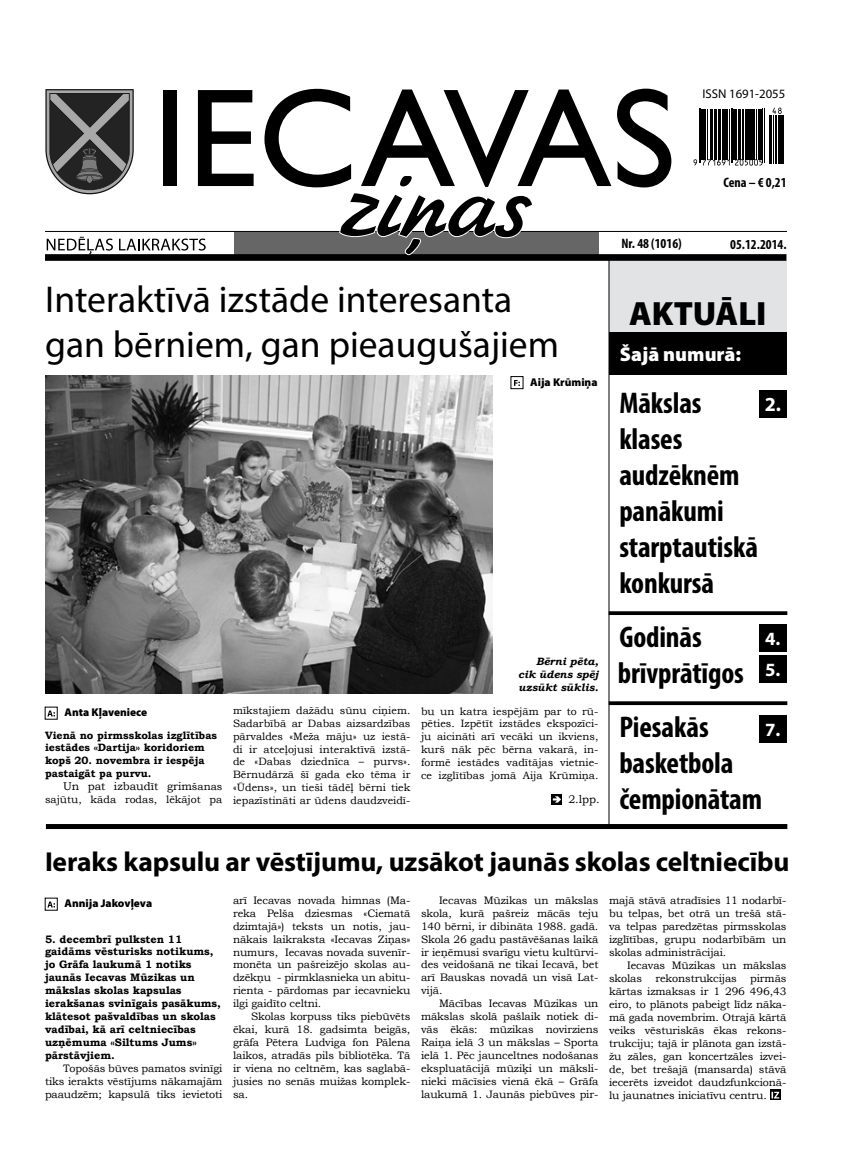
<style>
.page{position:relative;width:851px;height:1170px;background:#fff}
.page>*{position:absolute;margin:0;border:0;box-sizing:border-box;transform-origin:0 0}
.t1{font:37.5px/45px "Myriad Pro";color:#000}
.t2{font:900 33.75px "Myriad Pro";color:#000}
.t3{font:700 condensed 30px/36px "Myriad Pro";letter-spacing:-.005em;color:#000}
.t4{font:700 27.5px "Myriad Pro";letter-spacing:-.005em;color:#000}
.t5{font:900 20px "Myriad Pro";color:#fff}
.t6{font:700 20px "Myriad Pro";color:#fff}
.t7{font:700 18.75px/30.9px "Myriad Pro";color:#fff}
.t8{font:700 condensed 13.75px "Myriad Pro";color:#000}
.t9{font:12.75px "Myriad Pro";color:#000}
.t10{font:900 11.25px "Myriad Pro";color:#000}
.t11{font:11.25px "Bookman Old Style";color:#000}
.t12{font:10.75px/13px "Bookman Old Style";letter-spacing:-.01em;color:#000;text-align:justify}
.t13{font:700 10.75px/13px "Bookman Old Style";color:#000}
.t14{font:10.62px/12.8px "Bookman Old Style";color:#000;text-align:justify}
.t15{font:700 10.62px/12.8px "Bookman Old Style";color:#000}
.t16{font:italic 700 10.62px/12.8px "Bookman Old Style";color:#000;text-align:justify}
.s1{font-size:10.62px}
</style>
<div class="page">
<div style="left:234px;top:232px;width:364px;height:22px;background:#666"></div>
<hr style="left:45px;top:231px;width:741px;height:1px;background:#000">
<div style="left:45px;top:254px;width:741px;height:7px;background:#000"></div>
<svg style="left:47px;top:237px;width:66px;height:17px"></svg>
<svg style="left:119px;top:238px;width:87px;height:12px"></svg>
<div style="left:163px;top:90px;width:13px;height:96px;background:#000"></div>
<svg style="left:198px;top:90px;width:55px;height:96px"></svg>
<svg style="left:617px;top:89px;width:54px;height:98px"></svg>
<svg style="left:264px;top:89px;width:347px;height:167px"></svg>
<svg style="left:45px;top:89px;width:89px;height:105px;background:#5d5d5d"></svg>
<svg style="left:609px;top:611px;width:178px;height:4px"></svg>
<svg style="left:609px;top:701px;width:178px;height:4px"></svg>
<div style="left:609px;top:261px;width:177px;height:71px;background:#e2e3e4"></div>
<div style="left:609px;top:332px;width:177px;height:42px;background:#000"></div>
<hr style="left:699px;top:109px;width:1px;height:54px;background:#000">
<hr style="left:700px;top:109px;width:1px;height:54px;background:#000">
<hr style="left:701px;top:109px;width:2px;height:51px;background:#000">
<hr style="left:704px;top:109px;width:1px;height:51px;background:#000">
<hr style="left:707px;top:109px;width:1px;height:51px;background:#000">
<hr style="left:710px;top:109px;width:1px;height:51px;background:#000">
<hr style="left:711px;top:109px;width:1px;height:51px;background:#000">
<hr style="left:714px;top:109px;width:1px;height:51px;background:#000">
<hr style="left:716px;top:109px;width:1px;height:51px;background:#000">
<hr style="left:717px;top:109px;width:3px;height:51px;background:#000">
<hr style="left:721px;top:109px;width:1px;height:51px;background:#000">
<hr style="left:723px;top:109px;width:2px;height:51px;background:#000">
<svg style="left:693px;top:159px;width:36px;height:6px"></svg>
<hr style="left:726px;top:109px;width:2px;height:51px;background:#000">
<hr style="left:729px;top:109px;width:1px;height:51px;background:#000">
<hr style="left:730px;top:109px;width:1px;height:54px;background:#000">
<hr style="left:732px;top:109px;width:1px;height:54px;background:#000">
<hr style="left:733px;top:109px;width:1px;height:51px;background:#000">
<hr style="left:735px;top:109px;width:2px;height:51px;background:#000">
<hr style="left:738px;top:109px;width:2px;height:51px;background:#000">
<hr style="left:741px;top:109px;width:1px;height:51px;background:#000">
<hr style="left:743px;top:109px;width:1px;height:51px;background:#000">
<hr style="left:745px;top:109px;width:2px;height:51px;background:#000">
<hr style="left:748px;top:109px;width:2px;height:51px;background:#000">
<hr style="left:751px;top:109px;width:1px;height:51px;background:#000">
<hr style="left:752px;top:109px;width:2px;height:51px;background:#000">
<hr style="left:756px;top:109px;width:1px;height:51px;background:#000">
<svg style="left:735px;top:159px;width:27px;height:6px"></svg>
<hr style="left:757px;top:109px;width:1px;height:51px;background:#000">
<hr style="left:759px;top:109px;width:2px;height:51px;background:#000">
<hr style="left:762px;top:109px;width:1px;height:54px;background:#000">
<hr style="left:763px;top:109px;width:1px;height:54px;background:#000">
<hr style="left:769px;top:115px;width:1px;height:48px;background:#000">
<hr style="left:770px;top:115px;width:2px;height:48px;background:#000">
<hr style="left:772px;top:115px;width:1px;height:48px;background:#000">
<hr style="left:775px;top:115px;width:1px;height:48px;background:#000">
<hr style="left:777px;top:115px;width:1px;height:48px;background:#000">
<svg style="left:772px;top:108px;width:9px;height:6px"></svg>
<hr style="left:778px;top:115px;width:2px;height:48px;background:#000">
<hr style="left:781px;top:115px;width:2px;height:48px;background:#000">
<div style="left:46px;top:824px;width:741px;height:5px;background:#000"></div>
<hr style="left:608px;top:260px;width:1px;height:566px;background:#000">
<div style="left:759px;top:390px;width:27px;height:27px;background:#000"></div>
<div style="left:759px;top:624px;width:27px;height:27px;background:#000"></div>
<div style="left:759px;top:655px;width:27px;height:27px;background:#000"></div>
<div style="left:759px;top:715px;width:27px;height:27px;background:#000"></div>
<svg style="left:47px;top:710px;width:8px;height:6px"></svg>
<svg style="left:514px;top:380px;width:6px;height:6px"></svg>
<div style="left:510px;top:376px;width:13px;height:13px;border:1px solid #000"></div>
<svg style="left:47px;top:901px;width:8px;height:6px"></svg>
<div style="left:551px;top:793px;width:11px;height:11px;background:#000"></div>
<svg style="left:552px;top:796px;width:9px;height:6px"></svg>
<img style="left:45px;top:376px;width:448px;height:317px">
<div style="left:770px;top:1089px;width:10px;height:10px;background:#000"></div>
<svg style="left:771px;top:1091px;width:8px;height:7px"></svg>
<p class="t9" style="left:702px;top:86px;width:84px">ISSN 1691-2055</p>
<p class="t8" style="left:723px;top:174px;width:65px">Cena – € 0,21</p>
<h1 class="t1" style="left:45px;top:276px;width:515px">Interaktīvā izstāde interesanta gan bērniem, gan pieaugušajiem</h1>
<p class="t10" style="left:530px;top:375px;width:69px">Aija Krūmiņa</p>
<p class="t10" style="left:65px;top:705px;width:84px">Anta Kļaveniece</p>
<p class="t15" style="left:45px;top:728px;width:173px">Vienā no pirmsskolas izglītības iestādes «Dartija» koridoriem kopš 20. novembra ir iespēja pastaigāt pa purvu.</p>
<p class="t11" style="left:63px;top:779px;width:161px">Un pat izbaudīt grim<span class="s1">šanas</span></p>
<p class="t14" style="left:45px;top:793px;width:179px">sajūtu, kāda rodas, lēkājot pa</p>
<p class="t16" style="left:518px;top:655px;width:82px;text-indent:18px">Bērni pēta, cik ūdens spēj uzsūkt sūklis.</p>
<p class="t14" style="left:233px;top:704px;width:179px">mīkstajiem dažādu sūnu ciņiem.<br>Sadarbībā ar Dabas aizsardzības pārvaldes «Meža māju» uz iestā&shy;di ir atceļojusi interaktīvā izstā&shy;de «Dabas dziednīca – purvs».<br>Bērnudārzā šī gada eko tēma ir «Ūdens», un tieši tādēļ bērni tiek iepazīstināti ar ūdens daudzveidī-</p>
<p class="t14" style="left:421px;top:704px;width:179px">bu un katra iespējām par to rū&shy;pēties. Izpētīt izstādes ekspozīci&shy;ju aicināti arī vecāki un ikviens, kurš nāk pēc bērna vakarā, in&shy;formē iestādes vadītājas vietnie&shy;ce izglītības jomā Aija Krūmiņa.</p>
<p class="t11" style="left:568px;top:792px;width:33px">2.lpp.</p>
<p class="t8" style="left:621px;top:234px;width:62px">Nr. 48 (1016)</p>
<p class="t8" style="left:730px;top:235px;width:58px">05.12.2014.</p>
<h2 class="t2" style="left:629px;top:294px;width:139px">AKTUĀLI</h2>
<h3 class="t5" style="left:619px;top:342px;width:123px">Šajā numurā:</h3>
<h3 class="t3" style="left:619px;top:384px;width:140px">Mākslas klases audzēknēm panākumi starptautiskā konkursā</h3>
<h3 class="t3" style="left:618px;top:618px;width:127px">Godinās brīvprātīgos</h3>
<h3 class="t3" style="left:619px;top:708px;width:144px">Piesakās basketbola čempionātam</h3>
<h3 class="t6" style="left:764px;top:391px;width:18px">2.</h3>
<h3 class="t7" style="left:765px;top:622px;width:17px">4.<br>5.</h3>
<h3 class="t7" style="left:765px;top:714px;width:17px">7.</h3>
<h3 class="t4" style="left:45px;top:843px;width:745px">Ieraks kapsulu ar vēstījumu, uzsākot jaunās skolas celtniecību</h3>
<p class="t12" style="left:233px;top:893px;width:179px">arī Iecavas novada himnas (Ma&shy;reka Pelša dziesmas «Ciematā dzimtajā») teksts un notis, jau&shy;nākais laikraksta «Iecavas Ziņas» numurs, Iecavas novada suvenīr&shy;monēta un pašreizējo skolas au&shy;dzēkņu - pirmklasnieka un abitu&shy;rienta - pārdomas par iecavnieku ilgi gaidīto celtni.</p>
<p class="t12" style="left:233px;top:1010px;width:179px;text-indent:18px">Skolas korpuss tiks piebūvēts ēkai, kurā 18. gadsimta beigās, grāfa Pētera Ludviga fon Pālena laikos, atradās pils bibliotēka. Tā ir viena no celtnēm, kas saglabā&shy;jusies no senās muižas komplek&shy;sa.</p>
<p class="t12" style="left:421px;top:893px;width:179px;text-indent:18px">Iecavas Mūzikas un mākslas skola, kurā pašreiz mācās teju 140 bērni, ir dibināta 1988. gadā.<br>Skola 26 gadu pastāvēšanas laikā ir ieņēmusi svarīgu vietu kultūrvi&shy;des veidošanā ne tikai Iecavā, bet arī Bauskas novadā un visā Lat&shy;vijā.</p>
<p class="t12" style="left:421px;top:997px;width:179px;text-indent:18px">Mācības Iecavas Mūzikas un mākslas skolā pašlaik notiek di&shy;vās ēkās: mūzikas novirziens Raiņa ielā 3 un mākslas – Sporta ielā 1. Pēc jaunceltnes nodošanas ekspluatācijā mūziķi un māksli&shy;nieki mācīsies vienā ēkā – Grāfa laukumā 1. Jaunās piebūves pir-</p>
<p class="t12" style="left:609px;top:893px;width:179px">majā stāvā atradīsies 11 nodarbī&shy;bu telpas, bet otrā un trešā stā&shy;va telpas paredzētas pirmsskolas izglītības, grupu nodarbībām un skolas administrācijai.</p>
<p class="t12" style="left:609px;top:958px;width:179px;text-indent:18px">Iecavas Mūzikas un mākslas skolas rekonstrukcijas pirmās kārtas izmaksas ir 1 296 496,43 eiro, to plānots pabeigt līdz nāka&shy;mā gada novembrim. Otrajā kārtā veiks vēsturiskās ēkas rekons&shy;trukciju; tajā ir plānota gan izstā&shy;žu zāles, gan koncertzāles izvei&shy;de, bet trešajā (mansarda) stāvā iecerēts izveidot daudzfunkcionā&shy;lu jaunatnes iniciatīvu centru.</p>
<p class="t10" style="left:65px;top:896px;width:89px">Annija Jakovļeva</p>
<p class="t13" style="left:45px;top:932px;width:177px">5. decembrī pulksten 11 gaidāms vēsturisks notikums, jo Grāfa laukumā 1 notiks jaunās Iecavas Mūzikas un mākslas skolas kapsulas ierakšanas svinīgais pasākums, klātesot pašvaldības un skolas vadībai, kā arī celtniecības uzņēmuma «Siltums Jums» pārstāvjiem.</p>
<p class="t12" style="left:45px;top:1062px;width:179px;text-indent:18px">Topošās būves pamatos svinīgi tiks ierakts vēstījums nākamajām paaudzēm; kapsulā tiks ievietoti</p>
</div>
